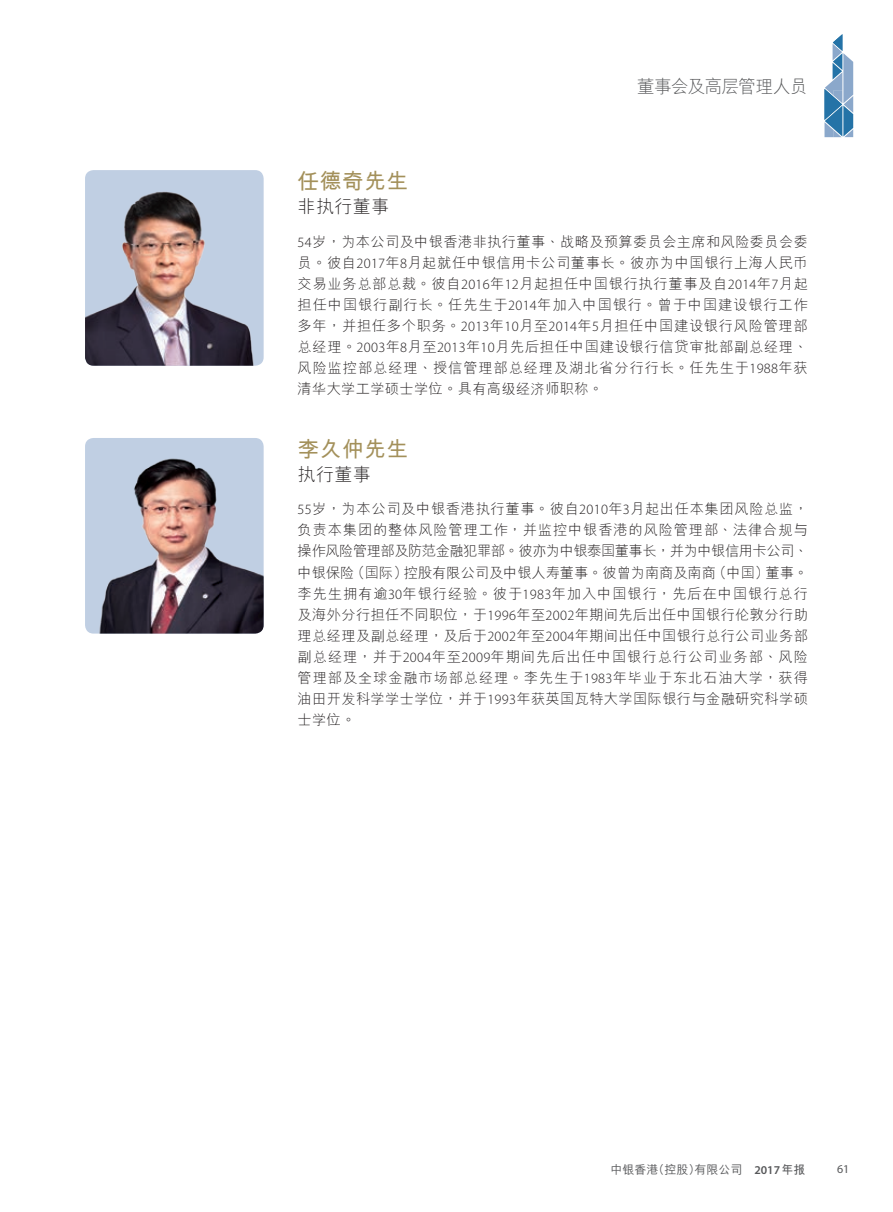
<style>
.page{position:relative;width:893px;height:1212px;background:#fff}
.page>*{position:absolute;margin:0;border:0;box-sizing:border-box;transform-origin:0 0}
.t1{font:700 21.75px "M Hei HKS";letter-spacing:.02em;color:#a3905a}
.t2{font:300 18px "M Hei HKS";letter-spacing:-.05em;color:#57585a}
.t3{font:300 18px "M Hei HKS";letter-spacing:.02em;color:#231f20}
.t4{font:300 14.25px/21px "M Hei HKS";letter-spacing:.025em;color:#231f20;text-align:justify}
.t5{font:500 12px "M Hei HKS";color:#57585a}
.t6{font:12px "Myriad Pro";color:#57585a}
.s1{font-family:"Myriad Pro"}
.s2{font-family:"Myriad Pro";font-weight:600}
.s3{font-weight:700}
</style>
<div class="page">
<svg style="left:824px;top:34px;width:29px;height:103px"></svg>
<div style="left:85px;top:170px;width:179px;height:196px;background:#c0cfe3;border-radius:9px"></div>
<img style="left:85px;top:176px;width:177px;height:190px">
<img style="left:85px;top:438px;width:179px;height:195px">
<p class="t2" style="left:637px;top:73px;width:173px">董事會及高層管理人員</p>
<h1 class="t1" style="left:298px;top:165px;width:112px">任德奇先生</h1>
<p class="t3" style="left:298px;top:194px;width:93px">非執行董事</p>
<p class="t4" style="left:298px;top:230px;width:512px"><span class="s1">54</span>歲，為本公司及中銀香港非執行董事、戰略及預算委員會主席和風險委員會委員。彼自<span class="s1">2017</span>年<span class="s1">8</span>月起就任中銀信用卡公司董事長。彼亦為中國銀行上海人民幣交易業務總部總裁。彼自<span class="s1">2016</span>年<span class="s1">12</span>月起擔任中國銀行執行董事及自<span class="s1">2014</span>年<span class="s1">7</span>月起擔任中國銀行副行長。任先生於<span class="s1">2014</span>年加入中國銀行。曾於中國建設銀行工作多年，並擔任多個職務。<span class="s1">2013</span>年<span class="s1">10</span>月至<span class="s1">2014</span>年<span class="s1">5</span>月擔任中國建設銀行風險管理部總經理。<span class="s1">2003</span>年<span class="s1">8</span>月至<span class="s1">2013</span>年<span class="s1">10</span>月先後擔任中國建設銀行信貸審批部副總經理、風險監控部總經理、授信管理部總經理及湖北省分行行長。任先生於<span class="s1">1988</span>年獲清華大學工學碩士學位。具有高級經濟師職稱。</p>
<h1 class="t1" style="left:298px;top:433px;width:112px">李久仲先生</h1>
<p class="t3" style="left:298px;top:461px;width:75px">執行董事</p>
<p class="t4" style="left:298px;top:498px;width:512px"><span class="s1">55</span>歲，為本公司及中銀香港執行董事。彼自<span class="s1">2010</span>年<span class="s1">3</span>月起出任本集團風險總監，負責本集團的整體風險管理工作，並監控中銀香港的風險管理部、法律合規與操作風險管理部及防範金融犯罪部。彼亦為中銀泰國董事長，並為中銀信用卡公司、中銀保險（國際）控股有限公司及中銀人壽董事。彼曾為南商及南商（中國）董事。李先生擁有逾<span class="s1">30</span>年銀行經驗。彼於<span class="s1">1983</span>年加入中國銀行，先後在中國銀行總行及海外分行擔任不同職位，於<span class="s1">1996</span>年至<span class="s1">2002</span>年期間先後出任中國銀行倫敦分行助理總經理及副總經理，及後於<span class="s1">2002</span>年至<span class="s1">2004</span>年期間出任中國銀行總行公司業務部副總經理，並於<span class="s1">2004</span>年至<span class="s1">2009</span>年期間先後出任中國銀行總行公司業務部、風險管理部及全球金融市場部總經理。李先生於<span class="s1">1983</span>年畢業於東北石油大學，獲得油田開發科學學士學位，並於<span class="s1">1993</span>年獲英國瓦特大學國際銀行與金融研究科學碩士學位。</p>
<p class="t5" style="left:610px;top:1160px;width:196px">中銀香港（控股）有限公司 <span class="s2">2017</span><span class="s3">年報</span></p>
<p class="t6" style="left:837px;top:1161px;width:14px">61</p>
</div>
